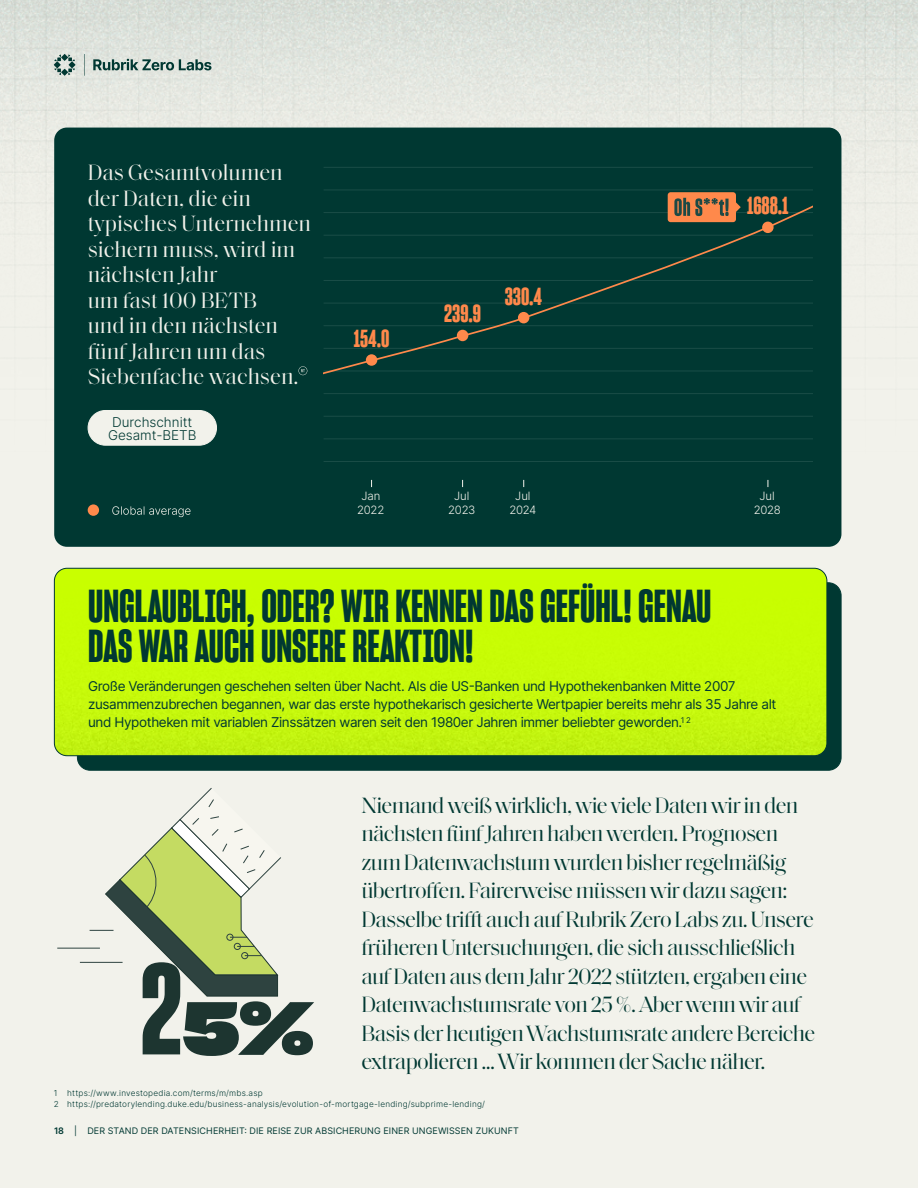
<style>
.page{position:relative;width:918px;height:1188px;background:#f2f2eb}
.page>*{position:absolute;margin:0;border:0;box-sizing:border-box;transform-origin:0 0}
.Inter_Green_Body_Left{font:45px/40.5px "Sharp Grotesk Bold 12";color:#003832}
.t1{font:24px "Sharp Grotesk Bold 12";color:#ff894b}
.RZL3_-_Standfirst{font:22.5px/28.5px "Saol Display";letter-spacing:-.03em;color:#003832}
.RZL3_-_Standfirst-2{font:22.5px/25.5px "Saol Display";color:#f2f2eb}
.RZL3_-_Body_copy{font:13.5px/18px "Inter";letter-spacing:-.03em;color:#003832}
.RZL3_-_Standfirst-3{font:300 13.5px/13.5px "Inter";color:#003832;text-align:center}
.t2{font:300 11.4px/13.2px "Inter";letter-spacing:-.025em;color:#f2f2eb;text-align:center}
.t3{font:9px "Inter";letter-spacing:.01em;color:#003832}
.RZL3_-_Footnote{font:300 8.25px "Inter";letter-spacing:.025em;color:#003832}
.s1{font-weight:600}
</style>
<div class="page">
<div style="left:77px;top:583px;width:764px;height:187px;background:#003832;border-radius:13px"></div>
<img style="left:54px;top:568px;width:773px;height:188px">
<div style="left:54px;top:568px;width:773px;height:188px;border:1px solid #003832;border-radius:13px"></div>
<hr style="left:917px;top:0;width:1px;height:1188px;background:#44e5a3">
<svg style="left:917px;top:668px;width:1px;height:520px"></svg>
<hr style="left:80px;top:962px;width:43px;height:1px;background:#2e4340">
<hr style="left:57px;top:948px;width:43px;height:1px;background:#2e4340">
<svg style="left:90px;top:788px;width:224px;height:268px"></svg>
<img style="left:0;top:0;width:918px;height:552px">
<svg style="left:54px;top:54px;width:158px;height:22px"></svg>
<div style="left:54px;top:128px;width:787px;height:419px;background:#003832;border-radius:13px"></div>
<svg style="left:324px;top:189px;width:489px;height:299px"></svg>
<hr style="left:324px;top:167px;width:489px;height:1px;background:#1a4d47">
<hr style="left:324px;top:393px;width:489px;height:1px;background:#1a4d47">
<hr style="left:324px;top:439px;width:489px;height:1px;background:#1a4d47">
<hr style="left:324px;top:461px;width:489px;height:1px;background:#1a4d47">
<hr style="left:324px;top:416px;width:489px;height:1px;background:#1a4d47">
<hr style="left:324px;top:190px;width:489px;height:1px;background:#1a4d47">
<svg style="left:324px;top:199px;width:489px;height:179px"></svg>
<svg style="left:668px;top:192px;width:73px;height:30px"></svg>
<svg style="left:298px;top:366px;width:9px;height:9px"></svg>
<div style="left:88px;top:504px;width:11px;height:12px;background:#ff894b;border-radius:50%"></div>
<svg style="left:112px;top:506px;width:79px;height:11px"></svg>
<div style="left:88px;top:410px;width:129px;height:35px;background:#f2f2eb;border-radius:17px"></div>
<div style="left:88px;top:410px;width:129px;height:36px;border:1px solid #f2f2eb;border-radius:17px"></div>
<p class="RZL3_-_Standfirst-2" style="left:88px;top:158px;width:225px">Das Gesamtvolumen der Daten, die ein typisches Unternehmen sichern muss, wird im nächsten Jahr<br>um fast 100 BETB<br>und in den nächsten fünf Jahren um das<br>Siebenfache wachsen.</p>
<p class="RZL3_-_Standfirst-3" style="left:108px;top:415px;width:90px">Durchschnitt<br>Gesamt-BETB</p>
<p class="t1" style="left:354px;top:323px;width:37px">154.0</p>
<p class="t1" style="left:444px;top:299px;width:38px">239.9</p>
<p class="t1" style="left:505px;top:281px;width:39px">330.4</p>
<p class="t1" style="left:747px;top:190px;width:43px">1688.1</p>
<p class="t2" style="left:357px;top:489px;width:29px">Jan<br>2022</p>
<p class="t2" style="left:448px;top:489px;width:29px">Jul<br>2023</p>
<p class="t2" style="left:754px;top:489px;width:29px">Jul<br>2028</p>
<p class="t2" style="left:509px;top:489px;width:29px">Jul<br>2024</p>
<p class="Inter_Green_Body_Left" style="left:88px;top:584px;width:625px">UNGLAUBLICH, ODER? WIR KENNEN DAS GEFÜHL! GENAU<br>DAS WAR AUCH UNSERE REAKTION!</p>
<p class="RZL3_-_Body_copy" style="left:88px;top:677px;width:690px">Große Veränderungen geschehen selten über Nacht. Als die US-Banken und Hypothekenbanken Mitte 2007 zusammenzubrechen begannen, war das erste hypothekarisch gesicherte Wertpapier bereits mehr als 35 Jahre alt und Hypotheken mit variablen Zinssätzen waren seit den 1980er Jahren immer beliebter geworden.<sup>1</sup> <sup>2</sup></p>
<p class="RZL3_-_Standfirst" style="left:361px;top:789px;width:456px">Niemand weiß wirklich, wie viele Daten wir in den nächsten fünf Jahren haben werden. Prognosen zum Datenwachstum wurden bisher regelmäßig übertroffen. Fairerweise müssen wir dazu sagen:<br>Dasselbe trifft auch auf Rubrik Zero Labs zu. Unsere früheren Untersuchungen, die sich ausschließlich auf Daten aus dem Jahr 2022 stützten, ergaben eine Datenwachstumsrate von 25 %. Aber wenn wir auf Basis der heutigen Wachstumsrate andere Bereiche extrapolieren ... Wir kommen der Sache näher.</p>
<p class="RZL3_-_Footnote" style="left:54px;top:1087px;width:210px">1 https://www.investopedia.com/terms/m/mbs.asp</p>
<p class="RZL3_-_Footnote" style="left:54px;top:1098px;width:433px">2 https://predatorylending.duke.edu/business-analysis/evolution-of-mortgage-lending/subprime-lending/</p>
<p class="t3" style="left:54px;top:1124px;width:466px"><span class="s1">18</span> | DER STAND DER DATENSICHERHEIT: DIE REISE ZUR ABSICHERUNG EINER UNGEWISSEN ZUKUNFT</p>
</div>
